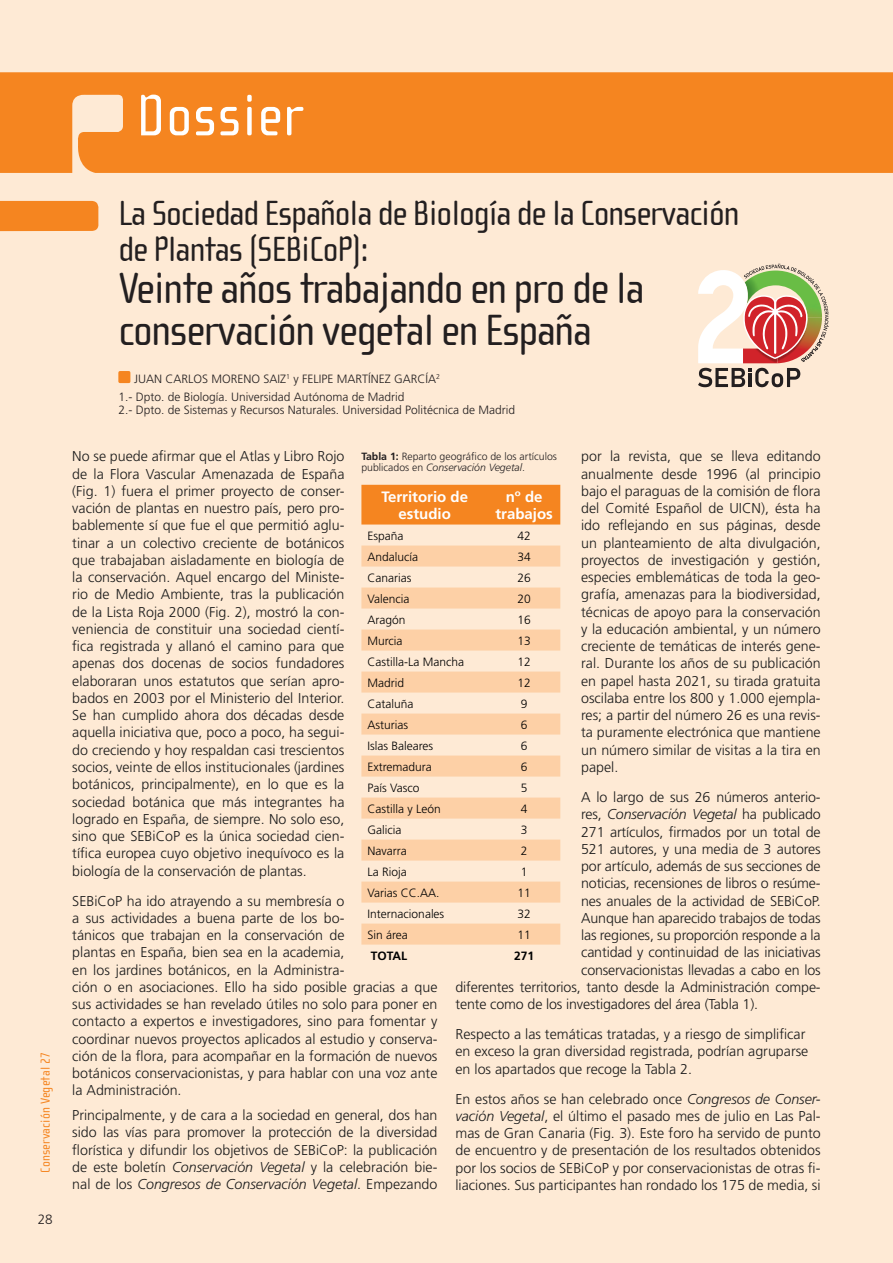
<style>
.page{position:relative;width:893px;height:1263px;background:#feead5}
.page>*{position:absolute;margin:0;border:0;box-sizing:border-box;transform-origin:0 0}
.t1{font:60px "Cholla Sans";letter-spacing:.01em;color:#fff}
.t2{font:45px/42px "Cholla Sans";letter-spacing:-.03em;color:#231f20}
.t3{font:36px/36px "Cholla Sans";letter-spacing:-.03em;color:#231f20}
.t4{font:700 15px/16.5px "Frutiger";color:#fff;text-align:center}
.t5{font:300 14.25px/17.2px "Frutiger";color:#1b1b1b;text-align:justify}
.t6{font:italic 300 14.25px "Frutiger";letter-spacing:-.01em;color:#1b1b1b}
.t7{font:13.5px "Cholla Sans";letter-spacing:.01em;color:#f58520}
.t8{font:300 13.5px "Frutiger";color:#231f20}
.t9{font:300 12px "Frutiger";color:#000}
.t10{font:300 12px "Frutiger";color:#231f20}
.t11{font:700 12px "Frutiger";color:#000}
.t12{font:300 10.5px/11.2px "Frutiger";color:#231f20}
.s1{font-style:italic}
.s2{font-style:normal}
.s3{font-weight:700}
</style>
<div class="page">
<div style="left:0;top:72px;width:893px;height:101px;background:#f58520"></div>
<div style="left:0;top:201px;width:99px;height:30px;background:#f58520"></div>
<div style="left:118px;top:371px;width:13px;height:12px;background:#f58520;border-radius:2px"></div>
<div style="left:361px;top:485px;width:199px;height:39px;background:#f58520"></div>
<svg style="left:361px;top:545px;width:199px;height:399px"></svg>
<svg style="left:698px;top:264px;width:131px;height:123px"></svg>
<p class="t1" style="left:137px;top:83px;width:168px">Dossier</p>
<p class="t7" style="left:38px;top:1173px;width:123px;rotate:-90deg">Conservación Vegetal 27</p>
<p class="t8" style="left:38px;top:1212px;width:17px">28</p>
<p class="t3" style="left:118px;top:196px;width:623px">La Sociedad Española de Biología de la Conservación de Plantas (SEBiCoP):</p>
<p class="t2" style="left:118px;top:268px;width:528px">Veinte años trabajando en pro de la conservación vegetal en España</p>
<p class="t10" style="left:134px;top:372px;width:307px">JUAN CARLOS MORENO SAIZ<sup>1</sup> y FELIPE MARTÍNEZ GARCÍA<sup>2</sup></p>
<p class="t10" style="left:118px;top:390px;width:288px">1.- Dpto. de Biología. Universidad Autónoma de Madrid</p>
<p class="t10" style="left:118px;top:403px;width:398px">2.- Dpto. de Sistemas y Recursos Naturales. Universidad Politécnica de Madrid</p>
<p class="t5" style="left:72px;top:448px;width:274px">No se puede afirmar que el Atlas y Libro Rojo de la Flora Vascular Amenazada de España (Fig. 1) fuera el primer proyecto de conser&shy;vación de plantas en nuestro país, pero pro&shy;bablemente sí que fue el que permitió aglu&shy;tinar a un colectivo creciente de botánicos que trabajaban aisladamente en biología de la conservación. Aquel encargo del Ministe&shy;rio de Medio Ambiente, tras la publicación de la Lista Roja 2000 (Fig. 2), mostró la con&shy;veniencia de constituir una sociedad cientí&shy;fica registrada y allanó el camino para que apenas dos docenas de socios fundadores elaboraran unos estatutos que serían apro&shy;bados en 2003 por el Ministerio del Interior.<br>Se han cumplido ahora dos décadas desde aquella iniciativa que, poco a poco, ha segui&shy;do creciendo y hoy respaldan casi trescientos socios, veinte de ellos institucionales (jardines botánicos, principalmente), en lo que es la sociedad botánica que más integrantes ha logrado en España, de siempre. No solo eso, sino que SEBiCoP es la única sociedad cien&shy;tífica europea cuyo objetivo inequívoco es la biología de la conservación de plantas.</p>
<p class="t5" style="left:72px;top:892px;width:367px;text-align:left">SEBiCoP ha ido atrayendo a su membresía o<br>a sus actividades a buena parte de los bo-<br>tánicos que trabajan en la conservación de<br>plantas en España, bien sea en la academia,<br>en los jardines botánicos, en la Administra-<br>ción o en asociaciones. Ello ha sido posible gracias a que sus actividades se han revelado útiles no solo para poner en contacto a expertos e investigadores, sino para fomentar y coordinar nuevos proyectos aplicados al estudio y conserva&shy;ción de la flora, para acompañar en la formación de nuevos botánicos conservacionistas, y para hablar con una voz ante la Administración.</p>
<p class="t5" style="left:72px;top:1107px;width:367px">Principalmente, y de cara a la sociedad en general, dos han sido las vías para promover la protección de la diversidad florística y difundir los objetivos de SEBiCoP: la publicación de este boletín <span class="s1">Conservación Vegetal</span> y la celebración bie&shy;nal de los <span class="s1">Congresos de Conservación Vegetal</span>. Empezando</p>
<p class="t5" style="left:581px;top:448px;width:241px">por la revista, que se lleva editando anualmente desde 1996 (al principio bajo el paraguas de la comisión de flora del Comité Español de UICN), ésta ha ido reflejando en sus páginas, desde un planteamiento de alta divulgación, proyectos de investigación y gestión, especies emblemáticas de toda la geo&shy;grafía, amenazas para la biodiversidad, técnicas de apoyo para la conservación y la educación ambiental, y un número creciente de temáticas de interés gene&shy;ral. Durante los años de su publicación en papel hasta 2021, su tirada gratuita oscilaba entre los 800 y 1.000 ejempla&shy;res; a partir del número 26 es una revis&shy;ta puramente electrónica que mantiene un número similar de visitas a la tira en papel.</p>
<p class="t5" style="left:581px;top:789px;width:241px">A lo largo de sus 26 números anterio-</p>
<p class="t6" style="left:581px;top:806px;width:241px"><span class="s2">res,</span> Conservación Vegetal <span class="s2">ha publicado</span></p>
<p class="t5" style="left:581px;top:823px;width:241px">271 artículos, firmados por un total de</p>
<p class="t5" style="left:581px;top:840px;width:241px">521 autores, y una media de 3 autores</p>
<p class="t5" style="left:581px;top:858px;width:241px">por artículo, además de sus secciones de</p>
<p class="t5" style="left:581px;top:875px;width:241px">noticias, recensiones de libros o resúme-</p>
<p class="t5" style="left:581px;top:892px;width:241px">nes anuales de la actividad de SEBiCoP.</p>
<p class="t5" style="left:581px;top:909px;width:241px">Aunque han aparecido trabajos de todas</p>
<p class="t5" style="left:581px;top:927px;width:241px">las regiones, su proporción responde a la</p>
<p class="t5" style="left:581px;top:944px;width:241px">cantidad y continuidad de las iniciativas</p>
<p class="t5" style="left:581px;top:961px;width:241px">conservacionistas llevadas a cabo en los</p>
<p class="t5" style="left:455px;top:978px;width:367px">diferentes territorios, tanto desde la Administración compe-</p>
<p class="t5" style="left:455px;top:996px;width:304px">tente como de los investigadores del área (Tabla 1).</p>
<p class="t5" style="left:455px;top:1026px;width:354px;text-align:left">Respecto a las temáticas tratadas, y a riesgo de simplificar en exceso la gran diversidad registrada, podrían agruparse en los apartados que recoge la Tabla 2.</p>
<p class="t5" style="left:455px;top:1090px;width:367px">En estos años se han celebrado once <span class="s1">Congresos de Conser&shy;vación Vegetal</span>, el último el pasado mes de julio en Las Pal&shy;mas de Gran Canaria (Fig. 3). Este foro ha servido de punto de encuentro y de presentación de los resultados obtenidos por los socios de SEBiCoP y por conservacionistas de otras fi&shy;liaciones. Sus participantes han rondado los 175 de media, si</p>
<p class="t12" style="left:361px;top:451px;width:197px"><span class="s3">Tabla 1:</span> Reparto geográfico de los artículos publicados en <span class="s1">Conservación Vegetal</span>.</p>
<p class="t4" style="left:381px;top:489px;width:88px">Territorio de estudio</p>
<p class="t4" style="left:495px;top:489px;width:59px">nº de trabajos</p>
<p class="t9" style="left:367px;top:529px;width:38px">España</p>
<p class="t9" style="left:517px;top:529px;width:15px">42</p>
<p class="t9" style="left:367px;top:550px;width:52px">Andalucía</p>
<p class="t9" style="left:517px;top:550px;width:15px">34</p>
<p class="t9" style="left:367px;top:571px;width:46px">Canarias</p>
<p class="t9" style="left:517px;top:571px;width:15px">26</p>
<p class="t9" style="left:367px;top:592px;width:44px">Valencia</p>
<p class="t9" style="left:517px;top:592px;width:15px">20</p>
<p class="t9" style="left:367px;top:613px;width:40px">Aragón</p>
<p class="t9" style="left:517px;top:613px;width:15px">16</p>
<p class="t9" style="left:367px;top:634px;width:37px">Murcia</p>
<p class="t9" style="left:517px;top:634px;width:15px">13</p>
<p class="t9" style="left:367px;top:655px;width:98px">Castilla-La Mancha</p>
<p class="t9" style="left:517px;top:655px;width:15px">12</p>
<p class="t9" style="left:367px;top:676px;width:38px">Madrid</p>
<p class="t9" style="left:517px;top:676px;width:15px">12</p>
<p class="t9" style="left:367px;top:697px;width:48px">Cataluña</p>
<p class="t9" style="left:521px;top:697px;width:8px">9</p>
<p class="t9" style="left:367px;top:718px;width:42px">Asturias</p>
<p class="t9" style="left:521px;top:718px;width:8px">6</p>
<p class="t9" style="left:367px;top:739px;width:67px">Islas Baleares</p>
<p class="t9" style="left:521px;top:739px;width:8px">6</p>
<p class="t9" style="left:367px;top:760px;width:66px">Extremadura</p>
<p class="t9" style="left:521px;top:760px;width:8px">6</p>
<p class="t9" style="left:367px;top:781px;width:54px">País Vasco</p>
<p class="t9" style="left:521px;top:781px;width:8px">5</p>
<p class="t9" style="left:367px;top:802px;width:75px">Castilla y León</p>
<p class="t9" style="left:521px;top:802px;width:8px">4</p>
<p class="t9" style="left:367px;top:823px;width:35px">Galicia</p>
<p class="t9" style="left:521px;top:823px;width:8px">3</p>
<p class="t9" style="left:367px;top:844px;width:41px">Navarra</p>
<p class="t9" style="left:521px;top:844px;width:8px">2</p>
<p class="t9" style="left:367px;top:865px;width:41px">La Rioja</p>
<p class="t9" style="left:521px;top:865px;width:8px">1</p>
<p class="t9" style="left:367px;top:886px;width:74px">Varias CC.AA.</p>
<p class="t9" style="left:517px;top:886px;width:15px">11</p>
<p class="t9" style="left:367px;top:907px;width:78px">Internacionales</p>
<p class="t9" style="left:517px;top:907px;width:15px">32</p>
<p class="t9" style="left:367px;top:928px;width:42px">Sin área</p>
<p class="t9" style="left:517px;top:928px;width:15px">11</p>
<p class="t11" style="left:371px;top:948px;width:38px">TOTAL</p>
<p class="t11" style="left:514px;top:948px;width:22px">271</p>
</div>
